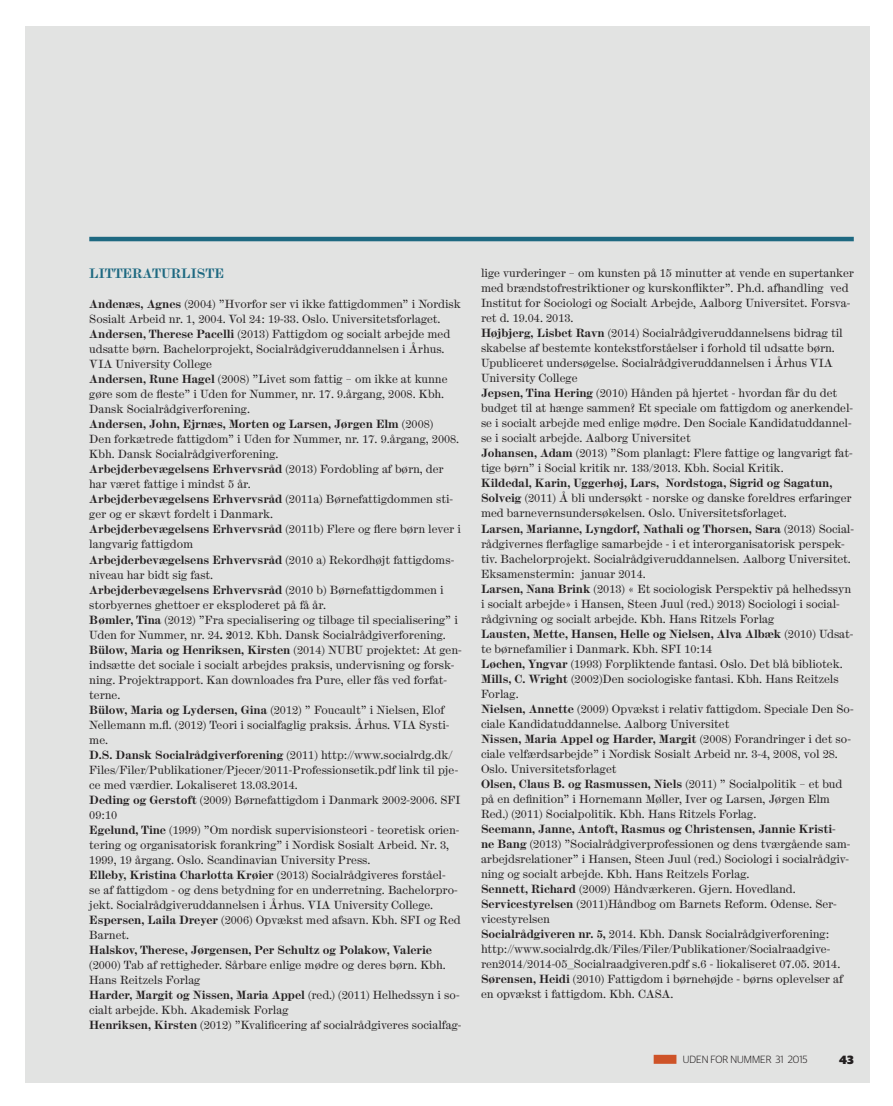
<style>
.page{position:relative;width:893px;height:1106px;background:#fff}
.page>*{position:absolute;margin:0;border:0;box-sizing:border-box;transform-origin:0 0}
.t1{font:700 12px "Scotch Micro";letter-spacing:-.005em;color:#1e6981}
.t2{font:900 12px "Guardian Sans";color:#231f20}
.t3{font:10.5px/15px "Scotch Micro";letter-spacing:-.005em;color:#231f20}
.t4{font:700 10.5px "Scotch Micro";letter-spacing:-.005em;color:#231f20}
.t5{font:300 10.5px "Guardian Sans";color:#231f20}
.s1{font-weight:700}
</style>
<div class="page">
<div style="left:26px;top:26px;width:844px;height:1056px;background:#e2e3e2"></div>
<div style="left:654px;top:1054px;width:22px;height:9px;background:#ce5328"></div>
<hr style="left:89px;top:237px;width:765px;height:4px;background:#1e6981">
<p class="t1" style="left:89px;top:268px;width:136px">LITTERATURLISTE</p>
<p class="t3" style="left:89px;top:297px;width:374px"><span class="s1">Andenæs, Agnes</span> (2004) ”Hvorfor ser vi ikke fattigdommen” i Nordisk Sosialt Arbeid nr. 1, 2004. Vol 24: 19-33. Oslo. Universitetsforlaget.<br><span class="s1">Andersen, Therese Pacelli</span> (2013) Fattigdom og socialt arbejde med udsatte børn. Bachelorprojekt, Socialrådgiveruddannelsen i Århus.<br>VIA University College<br><span class="s1">Andersen, Rune Hagel</span> (2008) ”Livet som fattig – om ikke at kunne gøre som de fleste” i Uden for Nummer, nr. 17. 9.årgang, 2008. Kbh.<br>Dansk Socialrådgiverforening.<br><span class="s1">Andersen, John, Ejrnæs, Morten og Larsen, Jørgen Elm</span> (2008)<br>Den forkætrede fattigdom” i Uden for Nummer, nr. 17. 9.årgang, 2008.<br>Kbh. Dansk Socialrådgiverforening.<br><span class="s1">Arbejderbevægelsens Erhvervsråd</span> (2013) Fordobling af børn, der har været fattige i mindst 5 år.<br><span class="s1">Arbejderbevægelsens Erhvervsråd</span> (2011a) Børnefattigdommen sti&shy;ger og er skævt fordelt i Danmark.<br><span class="s1">Arbejderbevægelsens Erhvervsråd</span> (2011b) Flere og flere børn lever i langvarig fattigdom<br><span class="s1">Arbejderbevægelsens Erhvervsråd</span> (2010 a) Rekordhøjt fattigdoms&shy;niveau har bidt sig fast.<br><span class="s1">Arbejderbevægelsens Erhvervsråd</span> (2010 b) Børnefattigdommen i storbyernes ghettoer er eksploderet på få år.<br><span class="s1">Bømler, Tina</span> (2012) ”Fra specialisering og tilbage til specialisering” i Uden for Nummer, nr. 24<span class="s1">. 2</span>012. Kbh. Dansk Socialrådgiverforening.<br><span class="s1">Bülow, Maria og Henriksen, Kirsten</span> (2014) NUBU projektet: At gen&shy;indsætte det sociale i socialt arbejdes praksis, undervisning og forsk&shy;ning. Projektrapport. Kan downloades fra Pure, eller fås ved forfat&shy;terne.<br><span class="s1">Bülow, Maria og Lydersen, Gina</span> (2012) ” Foucault” i Nielsen, Elof Nellemann m.fl. (2012) Teori i socialfaglig praksis. Århus. VIA Systi&shy;me.<br><span class="s1">D.S. Dansk Socialrådgiverforening</span> (2011) http://www.socialrdg.dk/ Files/Filer/Publikationer/Pjecer/2011-Professionsetik.pdf link til pje&shy;ce med værdier. Lokaliseret 13.03.2014.<br><span class="s1">Deding og Gerstoft</span> (2009) Børnefattigdom i Danmark 2002-2006. SFI 09:10<br><span class="s1">Egelund, Tine</span> (1999) ”Om nordisk supervisionsteori - teoretisk orien&shy;tering og organisatorisk forankring” i Nordisk Sosialt Arbeid. Nr. 3, 1999, 19 årgang. Oslo. Scandinavian University Press.<br><span class="s1">Elleby, Kristina Charlotta Krøier</span> (2013) Socialrådgiveres forståel-<br>se af fattigdom - og dens betydning for en underretning. Bachelorpro&shy;jekt. Socialrådgiveruddannelsen i Århus. VIA University College.<br><span class="s1">Espersen, Laila Dreyer</span> (2006) Opvækst med afsavn. Kbh. SFI og Red Barnet.</p>
<p class="t4" style="left:89px;top:944px;width:344px">Halskov, Therese, Jørgensen, Per Schultz og Polakow, Valerie</p>
<p class="t3" style="left:89px;top:957px;width:374px">(2000) Tab af rettigheder. Sårbare enlige mødre og deres børn. Kbh.<br>Hans Reitzels Forlag<br><span class="s1">Harder, Margit og Nissen, Maria Appel</span> (red.) (2011) Helhedssyn i so&shy;cialt arbejde. Kbh. Akademisk Forlag<br><span class="s1">Henriksen, Kirsten</span> (2012) ”Kvalificering af socialrådgiveres socialfag-</p>
<p class="t3" style="left:481px;top:266px;width:374px">lige vurderinger – om kunsten på 15 minutter at vende en supertanker med brændstofrestriktioner og kurskonflikter”. Ph.d. afhandling ved Institut for Sociologi og Socialt Arbejde, Aalborg Universitet. Forsva&shy;ret d. 19.04. 2013.<br><span class="s1">Højbjerg, Lisbet Ravn</span> (2014) Socialrådgiveruddannelsens bidrag til skabelse af bestemte kontekstforståelser i forhold til udsatte børn.<br>Upubliceret undersøgelse. Socialrådgiveruddannelsen i Århus VIA University College<br><span class="s1">Jepsen, Tina Hering</span> (2010) Hånden på hjertet - hvordan får du det budget til at hænge sammen? Et speciale om fattigdom og anerkendel&shy;se i socialt arbejde med enlige mødre. Den Sociale Kandidatuddannel&shy;se i socialt arbejde. Aalborg Universitet<br><span class="s1">Johansen, Adam</span> (2013) ”Som planlagt: Flere fattige og langvarigt fat&shy;tige børn” i Social kritik nr. 133/2013. Kbh. Social Kritik.</p>
<p class="t3" style="left:481px;top:476px;width:375px"><span class="s1">Kildedal, Karin, Uggerhøj, Lars, Nordstoga, Sigrid og Sagatun, Solveig</span> (2011) Å bli undersøkt - norske og danske foreldres erfaringer med barnevernsundersøkelsen. Oslo. Universitetsforlaget.<br><span class="s1">Larsen, Marianne, Lyngdorf, Nathali og Thorsen, Sara</span> (2013) Social&shy;rådgivernes flerfaglige samarbejde - i et interorganisatorisk perspek&shy;tiv. Bachelorprojekt. Socialrådgiveruddannelsen. Aalborg Universitet.<br>Eksamenstermin: januar 2014.<br><span class="s1">Larsen, Nana Brink</span> (2013) « Et sociologisk Perspektiv på helhedssyn i socialt arbejde» i Hansen, Steen Juul (red.) 2013) Sociologi i social&shy;rådgivning og socialt arbejde. Kbh. Hans Ritzels Forlag<br><span class="s1">Lausten, Mette, Hansen, Helle og Nielsen, Alva Albæk</span> (2010) Udsat&shy;te børnefamilier i Danmark. Kbh. SFI 10:14<br><span class="s1">Løchen, Yngvar</span> (1993) Forpliktende fantasi. Oslo. Det blå bibliotek.<br><span class="s1">Mills, C. Wright</span> (2002)Den sociologiske fantasi. Kbh. Hans Reitzels Forlag.<br><span class="s1">Nielsen, Annette</span> (2009) Opvækst i relativ fattigdom. Speciale Den So&shy;ciale Kandidatuddannelse. Aalborg Universitet<br><span class="s1">Nissen, Maria Appel og Harder, Margit</span> (2008) Forandringer i det so&shy;ciale velfærdsarbejde” i Nordisk Sosialt Arbeid nr. 3-4, 2008, vol 28.<br>Oslo. Universitetsforlaget<br><span class="s1">Olsen, Claus B. og Rasmussen, Niels</span> (2011) ” Socialpolitik – et bud på en definition” i Hornemann Møller, Iver og Larsen, Jørgen Elm Red.) (2011) Socialpolitik. Kbh. Hans Ritzels Forlag.</p>
<p class="t3" style="left:481px;top:821px;width:371px"><span class="s1">Seemann, Janne, Antoft, Rasmus og Christensen, Jannie Kristi&shy;ne Bang</span> (2013) ”Socialrådgiverprofessionen og dens tværgående sam&shy;arbejdsrelationer” i Hansen, Steen Juul (red.) Sociologi i socialrådgiv&shy;ning og socialt arbejde. Kbh. Hans Reitzels Forlag.<br><span class="s1">Sennett, Richard</span> (2009) Håndværkeren. Gjern. Hovedland.<br><span class="s1">Servicestyrelsen</span> (2011)Håndbog om Barnets Reform. Odense. Ser&shy;vicestyrelsen<br><span class="s1">Socialrådgiveren nr. 5,</span> 2014. Kbh. Dansk Socialrådgiverforening: http://www.socialrdg.dk/Files/Filer/Publikationer/Socialraadgive&shy;ren2014/2014-05_Socialraadgiveren.pdf s.6 - liokaliseret 07.05. 2014.<br><span class="s1">Sørensen, Heidi</span> (2010) Fattigdom i børnehøjde - børns oplevelser af en opvækst i fattigdom. Kbh. CASA.</p>
<p class="t5" style="left:683px;top:1051px;width:126px">UDEN FOR NUMMER 31 2015</p>
<p class="t2" style="left:839px;top:1050px;width:16px">43</p>
</div>
